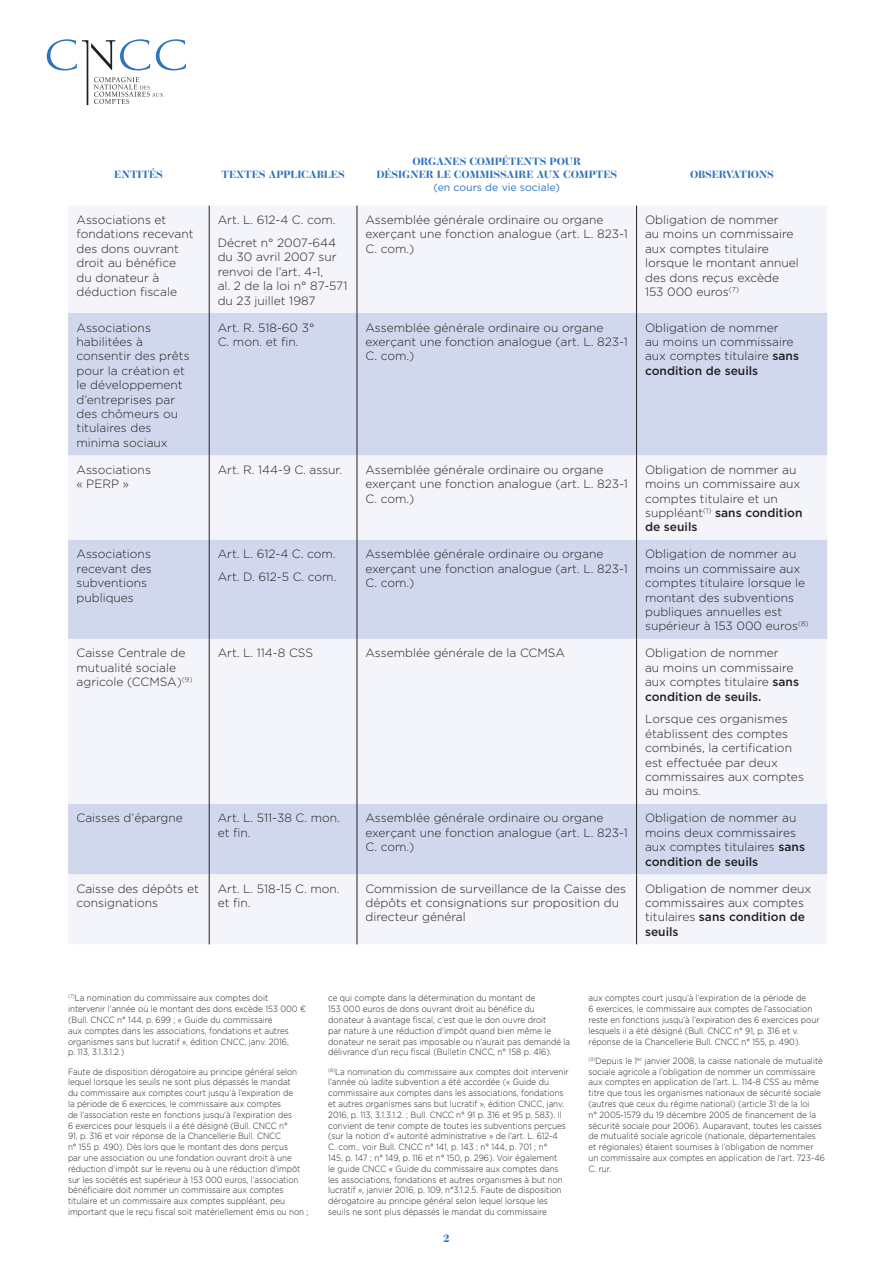
<style>
.page{position:relative;width:893px;height:1263px;background:#fff}
.page>*{position:absolute;margin:0;border:0;box-sizing:border-box;transform-origin:0 0}
.t1{font:300 12px/14.4px "Gotham HTF";color:#231f20}
.t2{font:700 10.5px/12.6px "Operetta 12";color:#3073ba;text-align:center}
.t3{font:10.5px "Gotham";color:#3073ba}
.t4{font:300 9px/10.8px "Gotham HTF";color:#231f20;scale:.9 1}
.t5{font:300 9px/10.8px "Gotham HTF";color:#231f20;scale:.89 1}
.s1{font-weight:500}
.s2{font-family:"Gotham"}
</style>
<div class="page">
<div style="left:68px;top:206px;width:759px;height:738px;background:#f3f5fa"></div>
<svg style="left:68px;top:313px;width:759px;height:561px;fill:#d1d8ed"></svg>
<hr style="left:209px;top:313px;width:1px;height:142px;background:#231f20">
<hr style="left:357px;top:313px;width:1px;height:142px;background:#231f20">
<hr style="left:636px;top:313px;width:1px;height:142px;background:#231f20">
<hr style="left:209px;top:455px;width:1px;height:85px;background:#231f20">
<hr style="left:357px;top:455px;width:1px;height:85px;background:#231f20">
<hr style="left:636px;top:455px;width:1px;height:85px;background:#231f20">
<hr style="left:209px;top:540px;width:1px;height:99px;background:#231f20">
<hr style="left:357px;top:540px;width:1px;height:99px;background:#231f20">
<hr style="left:636px;top:540px;width:1px;height:99px;background:#231f20">
<hr style="left:209px;top:639px;width:1px;height:165px;background:#231f20">
<hr style="left:357px;top:639px;width:1px;height:165px;background:#231f20">
<hr style="left:636px;top:639px;width:1px;height:165px;background:#231f20">
<hr style="left:209px;top:804px;width:1px;height:70px;background:#231f20">
<hr style="left:357px;top:804px;width:1px;height:70px;background:#231f20">
<hr style="left:636px;top:804px;width:1px;height:70px;background:#231f20">
<hr style="left:209px;top:874px;width:1px;height:70px;background:#231f20">
<hr style="left:357px;top:874px;width:1px;height:70px;background:#231f20">
<hr style="left:636px;top:874px;width:1px;height:70px;background:#231f20">
<hr style="left:209px;top:206px;width:1px;height:107px;background:#231f20">
<hr style="left:357px;top:206px;width:1px;height:107px;background:#231f20">
<hr style="left:636px;top:206px;width:1px;height:107px;background:#231f20">
<svg style="left:47px;top:39px;width:139px;height:66px"></svg>
<p class="t2" style="left:114px;top:168px;width:50px">ENTITÉS</p>
<p class="t2" style="left:222px;top:168px;width:125px">TEXTES APPLICABLES</p>
<h1 class="t1" style="left:77px;top:212px;width:119px">Associations et fondations recevant des dons ouvrant droit au bénéfice du donateur à déduction fiscale</h1>
<h1 class="t1" style="left:218px;top:208px;width:120px;line-height:23px">Art. L. 612-4 C. com.<br>Décret n° 2007-644</h1>
<h1 class="t1" style="left:218px;top:250px;width:131px">du 30 avril 2007 sur renvoi de l’art. 4-1,<br>al. 2 de la loi n° 87-571 du 23 juillet 1987</h1>
<p class="t2" style="left:376px;top:155px;width:242px">ORGANES COMPÉTENTS POUR<br>DÉSIGNER LE COMMISSAIRE AUX COMPTES</p>
<p class="t3" style="left:433px;top:180px;width:128px">(en cours de vie sociale)</p>
<p class="t2" style="left:690px;top:168px;width:85px">OBSERVATIONS</p>
<h1 class="t1" style="left:365px;top:212px;width:264px">Assemblée générale ordinaire ou organe exerçant une fonction analogue (art. L. 823-1<br>C. com.)</h1>
<h1 class="t1" style="left:645px;top:212px;width:155px">Obligation de nommer<br>au moins un commissaire aux comptes titulaire lorsque le montant annuel des dons reçus excède<br>153 000 euros<sup>(7)</sup></h1>
<h1 class="t1" style="left:77px;top:320px;width:115px">Associations habilitées à consentir des prêts pour la création et le développement d’entreprises par des chômeurs ou titulaires des minima sociaux</h1>
<h1 class="t1" style="left:218px;top:320px;width:98px">Art. R. 518-60 3°<br>C. mon. et fin.</h1>
<h1 class="t1" style="left:365px;top:320px;width:264px">Assemblée générale ordinaire ou organe exerçant une fonction analogue (art. L. 823-1<br>C. com.)</h1>
<h1 class="t1" style="left:645px;top:320px;width:155px">Obligation de nommer<br>au moins un commissaire aux comptes titulaire <span class="s1">sans condition de seuils</span></h1>
<h1 class="t1" style="left:77px;top:462px;width:76px">Associations « PERP »</h1>
<h1 class="t1" style="left:218px;top:462px;width:126px">Art. R. 144-9 C. assur.</h1>
<h1 class="t1" style="left:365px;top:462px;width:264px">Assemblée générale ordinaire ou organe exerçant une fonction analogue (art. L. 823-1<br>C. com.)</h1>
<h1 class="t1" style="left:645px;top:462px;width:159px">Obligation de nommer au moins un commissaire aux comptes titulaire et un suppléant<sup>(1)</sup> <span class="s1">sans condition de seuils</span></h1>
<h1 class="t1" style="left:77px;top:547px;width:77px">Associations recevant des subventions publiques</h1>
<h1 class="t1" style="left:218px;top:542px;width:120px;line-height:23px">Art. L. 612-4 C. com.<br>Art. D. 612-5 C. com.</h1>
<h1 class="t1" style="left:365px;top:547px;width:264px">Assemblée générale ordinaire ou organe exerçant une fonction analogue (art. L. 823-1<br>C. com.)</h1>
<h1 class="t1" style="left:645px;top:547px;width:165px">Obligation de nommer au moins un commissaire aux comptes titulaire lorsque le montant des subventions publiques annuelles est supérieur à 153 000 euros<sup>(8)</sup></h1>
<h1 class="t1" style="left:77px;top:646px;width:117px">Caisse Centrale de mutualité sociale agricole (CCMSA)<sup>(9)</sup></h1>
<h1 class="t1" style="left:218px;top:646px;width:97px">Art. L. 114-8 CSS</h1>
<h1 class="t1" style="left:365px;top:646px;width:201px">Assemblée générale de la CCMSA</h1>
<h1 class="t1" style="left:645px;top:646px;width:155px">Obligation de nommer<br>au moins un commissaire aux comptes titulaire <span class="s1">sans condition de seuils.</span></h1>
<h1 class="t1" style="left:645px;top:712px;width:160px">Lorsque ces organismes établissent des comptes combinés, la certification est effectuée par deux commissaires aux comptes au moins.</h1>
<h1 class="t1" style="left:77px;top:811px;width:108px">Caisses d’épargne</h1>
<h1 class="t1" style="left:218px;top:811px;width:124px">Art. L. 511-38 C. mon. et fin.</h1>
<h1 class="t1" style="left:365px;top:811px;width:264px">Assemblée générale ordinaire ou organe exerçant une fonction analogue (art. L. 823-1<br>C. com.)</h1>
<h1 class="t1" style="left:645px;top:811px;width:161px">Obligation de nommer au moins deux commissaires aux comptes titulaires <span class="s1">sans condition de seuils</span></h1>
<h1 class="t1" style="left:77px;top:881px;width:124px">Caisse des dépôts et consignations</h1>
<h1 class="t1" style="left:218px;top:881px;width:123px">Art. L. 518-15 C. mon. et fin.</h1>
<h1 class="t1" style="left:365px;top:881px;width:262px">Commission de surveillance de la Caisse des dépôts et consignations sur proposition du directeur général</h1>
<h1 class="t1" style="left:645px;top:881px;width:168px">Obligation de nommer deux commissaires aux comptes titulaires <span class="s1">sans condition de seuils</span></h1>
<p class="t4" style="left:68px;top:993px;width:266px"><sup>(7)</sup>La nomination du commissaire aux comptes doit intervenir l’année où le montant des dons excède 153 000 <span class="s2">€ </span>(Bull. CNCC n° 144, p. 699 ; « Guide du commissaire<br>aux comptes dans les associations, fondations et autres organismes sans but lucratif », édition CNCC, janv. 2016,<br>p. 113, 3.1.3.1.2.)</p>
<p class="t5" style="left:68px;top:1066px;width:272px">Faute de disposition dérogatoire au principe général selon lequel lorsque les seuils ne sont plus dépassés le mandat<br>du commissaire aux comptes court jusqu’à l’expiration de<br>la période de 6 exercices, le commissaire aux comptes<br>de l’association reste en fonctions jusqu’à l’expiration des<br>6 exercices pour lesquels il a été désigné (Bull. CNCC n°<br>91, p. 316 et voir réponse de la Chancellerie Bull. CNCC<br>n° 155 p. 490). Dès lors que le montant des dons perçus<br>par une association ou une fondation ouvrant droit à une réduction d’impôt sur le revenu ou à une réduction d’impôt sur les sociétés est supérieur à 153 000 euros, l’association bénéficiaire doit nommer un commissaire aux comptes titulaire et un commissaire aux comptes suppléant, peu important que le reçu fiscal soit matériellement émis ou non ;</p>
<p class="t4" style="left:328px;top:993px;width:270px">ce qui compte dans la détermination du montant de<br>153 000 euros de dons ouvrant droit au bénéfice du donateur à avantage fiscal, c’est que le don ouvre droit<br>par nature à une réduction d’impôt quand bien même le donateur ne serait pas imposable ou n’aurait pas demandé la délivrance d’un reçu fiscal (Bulletin CNCC, n° 158 p. 416).</p>
<p class="t4" style="left:328px;top:1066px;width:269px"><sup>(8)</sup>La nomination du commissaire aux comptes doit intervenir l’année où ladite subvention a été accordée (« Guide du commissaire aux comptes dans les associations, fondations et autres organismes sans but lucratif », édition CNCC, janv.<br>2016, p. 113, 3.1.3.1.2. ; Bull. CNCC n° 91 p. 316 et 95 p. 583). Il convient de tenir compte de toutes les subventions perçues (sur la notion d’« autorité administrative » de l’art. L. 612-4<br>C. com., voir Bull. CNCC n° 141, p. 143 ; n° 144, p. 701 ; n°<br>145, p. 147 ; n° 149, p. 116 et n° 150, p. 296). Voir également<br>le guide CNCC « Guide du commissaire aux comptes dans les associations, fondations et autres organismes à but non lucratif », janvier 2016, p. 109, n°3.1.2.5. Faute de disposition dérogatoire au principe général selon lequel lorsque les seuils ne sont plus dépassés le mandat du commissaire</p>
<p class="t2" style="left:443px;top:1232px;width:7px">2</p>
<p class="t4" style="left:588px;top:993px;width:258px">aux comptes court jusqu’à l’expiration de la période de<br>6 exercices, le commissaire aux comptes de l’association reste en fonctions jusqu’à l’expiration des 6 exercices pour lesquels il a été désigné (Bull. CNCC n° 91, p. 316 et v. réponse de la Chancellerie Bull. CNCC n° 155, p. 490).</p>
<p class="t4" style="left:588px;top:1055px;width:264px"><sup>(9)</sup>Depuis le 1<sup>er</sup> janvier 2008, la caisse nationale de mutualité sociale agricole a l’obligation de nommer un commissaire aux comptes en application de l’art. L. 114-8 CSS au même titre que tous les organismes nationaux de sécurité sociale (autres que ceux du régime national) (article 31 de la loi<br>n° 2005-1579 du 19 décembre 2005 de financement de la sécurité sociale pour 2006). Auparavant, toutes les caisses de mutualité sociale agricole (nationale, départementales et régionales) étaient soumises à l’obligation de nommer un commissaire aux comptes en application de l’art. 723-46<br>C. rur.</p>
</div>
